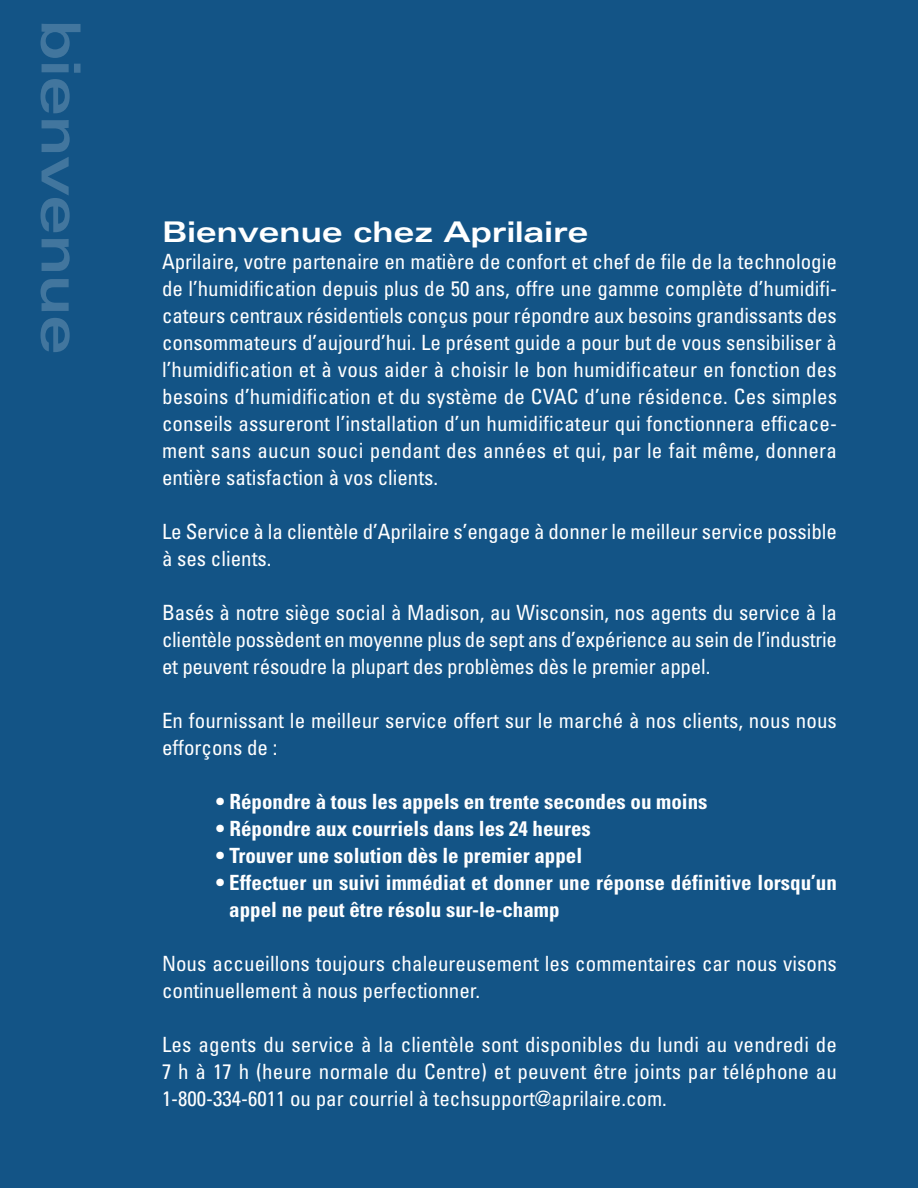
<style>
.page{position:relative;width:918px;height:1188px;background:#135486}
.page>*{position:absolute;margin:0;border:0;box-sizing:border-box;transform-origin:0 0}
.t1{font:700 expanded 54px "Univers";color:#42769e}
.t2{font:700 expanded 28.5px "Univers";color:#fff}
.t3{font:condensed 21px/27px "Univers";color:#fff;text-align:justify}
.t4{font:700 condensed 21px/27px "Univers";color:#fff}
</style>
<div class="page">
<h1 class="t1" style="left:81px;top:20px;width:336px;rotate:90deg">bienvenue</h1>
<h2 class="t2" style="left:162px;top:221px;width:428px">Bienvenue chez Aprilaire</h2>
<p class="t3" style="left:162px;top:250px;width:677px">Aprilaire, votre partenaire en matière de confort et chef de file de la technologie de l’humidification depuis plus de 50 ans, offre une gamme complète d’humidifi&shy;cateurs centraux résidentiels conçus pour répondre aux besoins grandissants des consommateurs d’aujourd’hui. Le présent guide a pour but de vous sensibiliser à l’humidification et à vous aider à choisir le bon humidificateur en fonction des besoins d’humidification et du système de CVAC d’une résidence. Ces simples conseils assureront l’installation d’un humidificateur qui fonctionnera efficace&shy;ment sans aucun souci pendant des années et qui, par le fait même, donnera entière satisfaction à vos clients.</p>
<p class="t3" style="left:162px;top:520px;width:676px">Le Service à la clientèle d’Aprilaire s’engage à donner le meilleur service possible à ses clients.</p>
<p class="t3" style="left:162px;top:601px;width:677px">Basés à notre siège social à Madison, au Wisconsin, nos agents du service à la clientèle possèdent en moyenne plus de sept ans d’expérience au sein de l’industrie et peuvent résoudre la plupart des problèmes dès le premier appel.</p>
<p class="t3" style="left:162px;top:709px;width:676px">En fournissant le meilleur service offert sur le marché à nos clients, nous nous efforçons de :</p>
<p class="t4" style="left:216px;top:790px;width:493px">• Répondre à tous les appels en trente secondes ou moins</p>
<p class="t4" style="left:216px;top:817px;width:376px">• Répondre aux courriels dans les 24 heures</p>
<p class="t4" style="left:216px;top:844px;width:368px">• Trouver une solution dès le premier appel</p>
<p class="t4" style="left:229px;top:871px;width:609px;text-indent:-13px">• Effectuer un suivi immédiat et donner une réponse définitive lorsqu’un appel ne peut être résolu sur-le-champ</p>
<p class="t3" style="left:162px;top:952px;width:676px">Nous accueillons toujours chaleureusement les commentaires car nous visons continuellement à nous perfectionner.</p>
<p class="t3" style="left:162px;top:1033px;width:677px">Les agents du service à la clientèle sont disponibles du lundi au vendredi de 7 h à 17 h (heure normale du Centre) et peuvent être joints par téléphone au 1-800-334-6011 ou par courriel à techsupport@aprilaire.com.</p>
</div>
